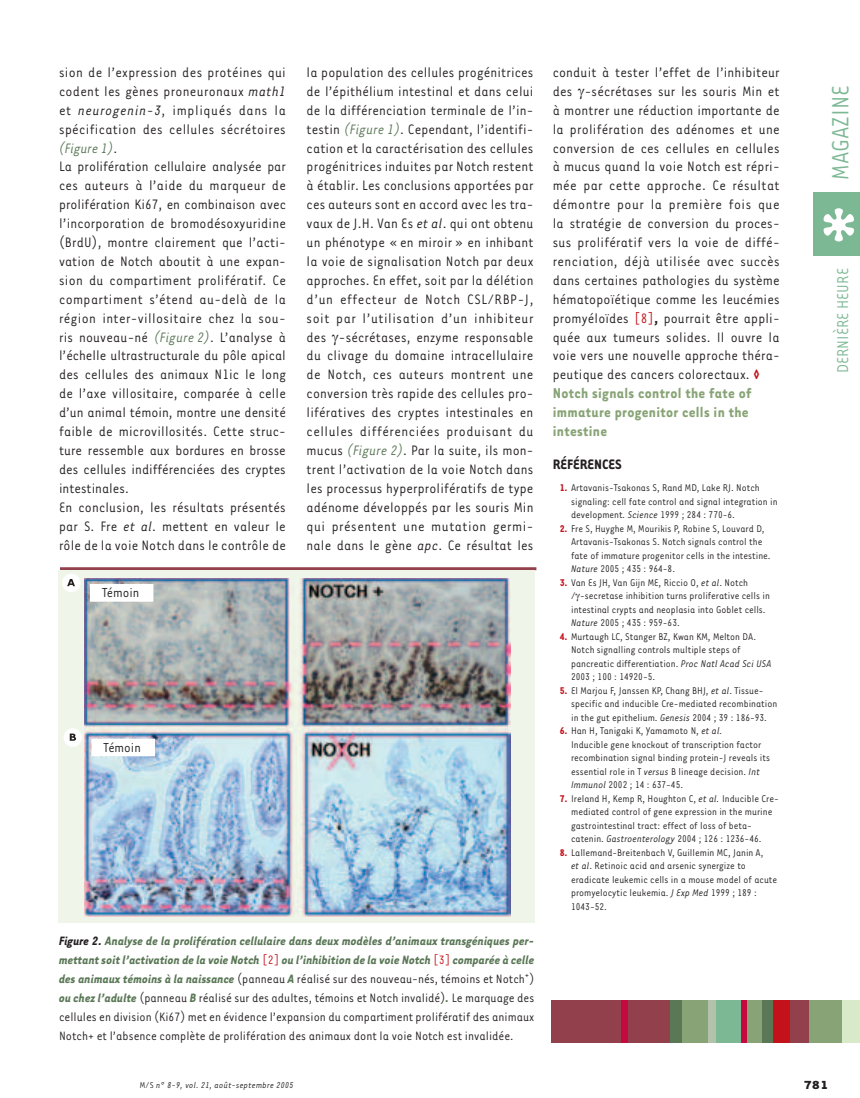
<style>
.page{position:relative;width:860px;height:1098px;background:#fff}
.page>*{position:absolute;margin:0;border:0;box-sizing:border-box;transform-origin:0 0}
.t1{font:27px "Tarzana Narrow";color:#7db894}
.t2{font:18px "Tarzana Narrow";color:#7db894}
.t3{font:700 16.5px/18.9px "Tarzana Narrow";letter-spacing:.02em;color:#88a476}
.t4{font:15.75px/18.9px "Tarzana Narrow";letter-spacing:.01em;color:#231f20;text-align:justify}
.t5{font:700 15.75px "Tarzana Narrow";color:#231f20}
.t6{font:15px "Tarzana Narrow";color:#231f20}
.t7{font:13.95px/18.9px "Tarzana Narrow";color:#231f20;text-align:justify}
.t8{font:700 13.5px "Tarzana Wide";color:#231f20}
.t9{font:11.25px/13.5px "Tarzana Narrow";color:#231f20}
.t10{font:italic 9.75px "Tarzana Narrow";letter-spacing:.025em;color:#231f20}
.s1{font-style:italic}
.s2{font-style:italic;color:#5a7756}
.s3{color:#c4121a}
.s4{font-weight:700}
.s5{font-weight:700;color:#c4121a}
.s6{font-weight:700;font-style:italic}
.s7{font-weight:700;font-style:italic;color:#5a7756}
.s8{font-style:normal}
</style>
<div class="page">
<div style="left:812px;top:192px;width:47px;height:63px;background:#7db894"></div>
<svg style="left:823px;top:208px;width:30px;height:33px"></svg>
<hr style="left:60px;top:567px;width:476px;height:3px;background:#91404c">
<div style="left:58px;top:570px;width:476px;height:352px;background:#eff6e9"></div>
<img style="left:85px;top:578px;width:425px;height:338px">
<div style="left:92px;top:739px;width:62px;height:16px;background:#fff"></div>
<div style="left:91px;top:739px;width:64px;height:17px;border:2px solid #fff"></div>
<div style="left:91px;top:585px;width:62px;height:16px;background:#fff"></div>
<div style="left:90px;top:584px;width:63px;height:18px;border:2px solid #fff"></div>
<svg style="left:64px;top:728px;width:18px;height:19px"></svg>
<svg style="left:62px;top:574px;width:18px;height:18px"></svg>
<div style="left:551px;top:1000px;width:119px;height:42px;background:#91404c"></div>
<div style="left:670px;top:1000px;width:19px;height:42px;background:#5a7756"></div>
<div style="left:760px;top:1000px;width:12px;height:42px;background:#5a7756"></div>
<div style="left:682px;top:1000px;width:26px;height:42px;background:#88a476"></div>
<div style="left:714px;top:1000px;width:27px;height:42px;background:#7db894"></div>
<div style="left:744px;top:1000px;width:17px;height:42px;background:#88a476"></div>
<div style="left:807px;top:1000px;width:35px;height:42px;background:#88a476"></div>
<div style="left:841px;top:1000px;width:18px;height:42px;background:#d9eaca"></div>
<div style="left:707px;top:1000px;width:7px;height:42px;background:#b3c3aa"></div>
<div style="left:620px;top:1000px;width:7px;height:42px;background:#c40941"></div>
<div style="left:741px;top:1000px;width:5px;height:42px;background:#c40941"></div>
<div style="left:772px;top:1000px;width:24px;height:42px;background:#c4121a"></div>
<div style="left:789px;top:1000px;width:19px;height:42px;background:#91404c"></div>
<p class="t4" style="left:59px;top:64px;width:228px;text-align:left">sion de l’expression des protéines qui codent les gènes proneuronaux <span class="s1">math1 </span>et <span class="s1">neurogenin-3</span>, impliqués dans la spécification des cellules sécrétoires <span class="s2">(Figure 1)</span>.<br>La prolifération cellulaire analysée par ces auteurs à l’aide du marqueur de prolifération Ki67, en combinaison avec l’incorporation de bromodésoxyuridine (BrdU), montre clairement que l’acti&shy;vation de Notch aboutit à une expan&shy;sion du compartiment prolifératif. Ce compartiment s’étend au-delà de la région inter-villositaire chez la sou&shy;ris nouveau-né <span class="s2">(Figure 2)</span>. L’analyse à l’échelle ultrastructurale du pôle apical des cellules des animaux N1ic le long de l’axe villositaire, comparée à celle d’un animal témoin, montre une densité faible de microvillosités. Cette struc&shy;ture ressemble aux bordures en brosse des cellules indifférenciées des cryptes intestinales.<br>En conclusion, les résultats présentés par S. Fre <span class="s1">et al</span>. mettent en valeur le rôle de la voie Notch dans le contrôle de</p>
<p class="t4" style="left:306px;top:64px;width:228px">la population des cellules progénitrices de l’épithélium intestinal et dans celui de la différenciation terminale de l’in&shy;testin <span class="s2">(Figure 1)</span>. Cependant, l’identifi&shy;cation et la caractérisation des cellules progénitrices induites par Notch restent à établir. Les conclusions apportées par ces auteurs sont en accord avec les tra&shy;vaux de J.H. Van Es <span class="s1">et al</span>. qui ont obtenu un phénotype « en miroir » en inhibant la voie de signalisation Notch par deux approches. En effet, soit par la délétion d’un effecteur de Notch CSL/RBP-J, soit par l’utilisation d’un inhibiteur des -sécrétases, enzyme responsable du clivage du domaine intracellulaire de Notch, ces auteurs montrent une conversion très rapide des cellules pro&shy;lifératives des cryptes intestinales en cellules différenciées produisant du mucus <span class="s2">(Figure 2)</span>. Par la suite, ils mon&shy;trent l’activation de la voie Notch dans les processus hyperprolifératifs de type adénome développés par les souris Min qui présentent une mutation germi&shy;nale dans le gène <span class="s1">apc</span>. Ce résultat les</p>
<p class="t4" style="left:552px;top:64px;width:228px">conduit à tester l’effet de l’inhibiteur des -sécrétases sur les souris Min et à montrer une réduction importante de la prolifération des adénomes et une conversion de ces cellules en cellules à mucus quand la voie Notch est répri&shy;mée par cette approche. Ce résultat démontre pour la première fois que la stratégie de conversion du proces&shy;sus prolifératif vers la voie de diffé&shy;renciation, déjà utilisée avec succès dans certaines pathologies du système hématopoïétique comme les leucémies promyéloïdes <span class="s3">[8]</span><span class="s4">,</span> pourrait être appli&shy;quée aux tumeurs solides. Il ouvre la voie vers une nouvelle approche théra&shy;peutique des cancers colorectaux. <span class="s5">◊</span></p>
<p class="t3" style="left:552px;top:385px;width:200px">Notch signals control the fate of immature progenitor cells in the intestine</p>
<p class="t5" style="left:552px;top:459px;width:70px">RÉFÉRENCES</p>
<p class="t9" style="left:570px;top:482px;width:208px;text-indent:-11px"><span class="s5">1.</span> Artavanis-Tsakonas S, Rand MD, Lake RJ. Notch signaling: cell fate control and signal integration in development<span class="s1">. Science</span> 1999 ; 284 : 770-6.</p>
<p class="t9" style="left:570px;top:522px;width:201px;text-indent:-11px"><span class="s5">2.</span> Fre S, Huyghe M, Mourikis P, Robine S, Louvard D, Artavanis-Tsakonas S. Notch signals control the fate of immature progenitor cells in the intestine.<br><span class="s1">Nature</span> 2005 ; 435 : 964-8.</p>
<p class="t9" style="left:570px;top:576px;width:200px;text-indent:-11px"><span class="s5">3.</span> Van Es JH, Van Gijn ME, Riccio O, <span class="s1">et al</span>. Notch<br>/ -secretase inhibition turns proliferative cells in intestinal crypts and neoplasia into Goblet cells.<br><span class="s1">Nature</span> 2005 ; 435 : 959-63.</p>
<p class="t9" style="left:570px;top:630px;width:202px;text-indent:-11px"><span class="s5">4.</span> Murtaugh LC, Stanger BZ, Kwan KM, Melton DA.<br>Notch signalling controls multiple steps of pancreatic differentiation. <span class="s1">Proc Natl Acad Sci USA </span>2003 ; 100 : 14920-5.</p>
<p class="t9" style="left:570px;top:684px;width:207px;text-indent:-11px"><span class="s5">5.</span> El Marjou F, Janssen KP, Chang BHJ, <span class="s1">et al</span>. Tissue&shy;specific and inducible Cre-mediated recombination in the gut epithelium. <span class="s1">Genesis</span> 2004 ; 39 : 186-93.</p>
<p class="t9" style="left:570px;top:725px;width:200px;text-indent:-11px"><span class="s5">6.</span> Han H, Tanigaki K, Yamamoto N, <span class="s1">et al.<br></span>Inducible gene knockout of transcription factor recombination signal binding protein-J reveals its essential role in T <span class="s1">versus</span> B lineage decision. <span class="s1">Int Immunol</span> 2002 ; 14 : 637-45.</p>
<p class="t9" style="left:570px;top:792px;width:209px;text-indent:-11px"><span class="s5">7.</span> Ireland H, Kemp R, Houghton C, <span class="s1">et al.</span> Inducible Cre&shy;mediated control of gene expression in the murine gastrointestinal tract: effect of loss of beta&shy;catenin. <span class="s1">Gastroenterology</span> 2004 ; 126 : 1236-46.</p>
<p class="t9" style="left:570px;top:846px;width:207px;text-indent:-11px"><span class="s5">8.</span> Lallemand-Breitenbach V, Guillemin MC, Janin A,<br><span class="s1">et al</span>. Retinoic acid and arsenic synergize to eradicate leukemic cells in a mouse model of acute promyelocytic leukemia. <span class="s1">J Exp Med</span> 1999 ; 189 :<br>1043-52.</p>
<p class="t6" style="left:102px;top:588px;width:39px">Témoin</p>
<p class="t6" style="left:104px;top:742px;width:39px">Témoin</p>
<p class="t7" style="left:59px;top:932px;width:476px"><span class="s6">Figure 2.</span> <span class="s7">Analyse de la prolifération cellulaire dans deux modèles d’animaux transgéniques per&shy;mettant soit l’activation de la voie Notch</span> <span class="s3">[2]</span> <span class="s7">ou l’inhibition de la voie Notch</span> <span class="s3">[3]</span> <span class="s7">comparée à celle des animaux témoins à la naissance</span> (panneau <span class="s7">A</span> réalisé sur des nouveau-nés, témoins et Notch<sup>+</sup>) <span class="s7">ou chez l’adulte</span> (panneau <span class="s7">B</span> réalisé sur des adultes, témoins et Notch invalidé)<span class="s7">.</span> Le marquage des cellules en division (Ki67) met en évidence l’expansion du compartiment prolifératif des animaux Notch+ et l’absence complète de prolifération des animaux dont la voie Notch est invalidée.</p>
<p class="t10" style="left:140px;top:1082px;width:155px"><span class="s8">M/S</span> n° 8-9, vol. 21, août-septembre 2005</p>
<h1 class="t1" style="left:831px;top:180px;width:96px;rotate:-90deg">MAGAZINE</h1>
<p class="t2" style="left:836px;top:373px;width:107px;rotate:-90deg">DERNIÈRE HEURE</p>
<p class="t8" style="left:803px;top:1080px;width:26px">781</p>
</div>
